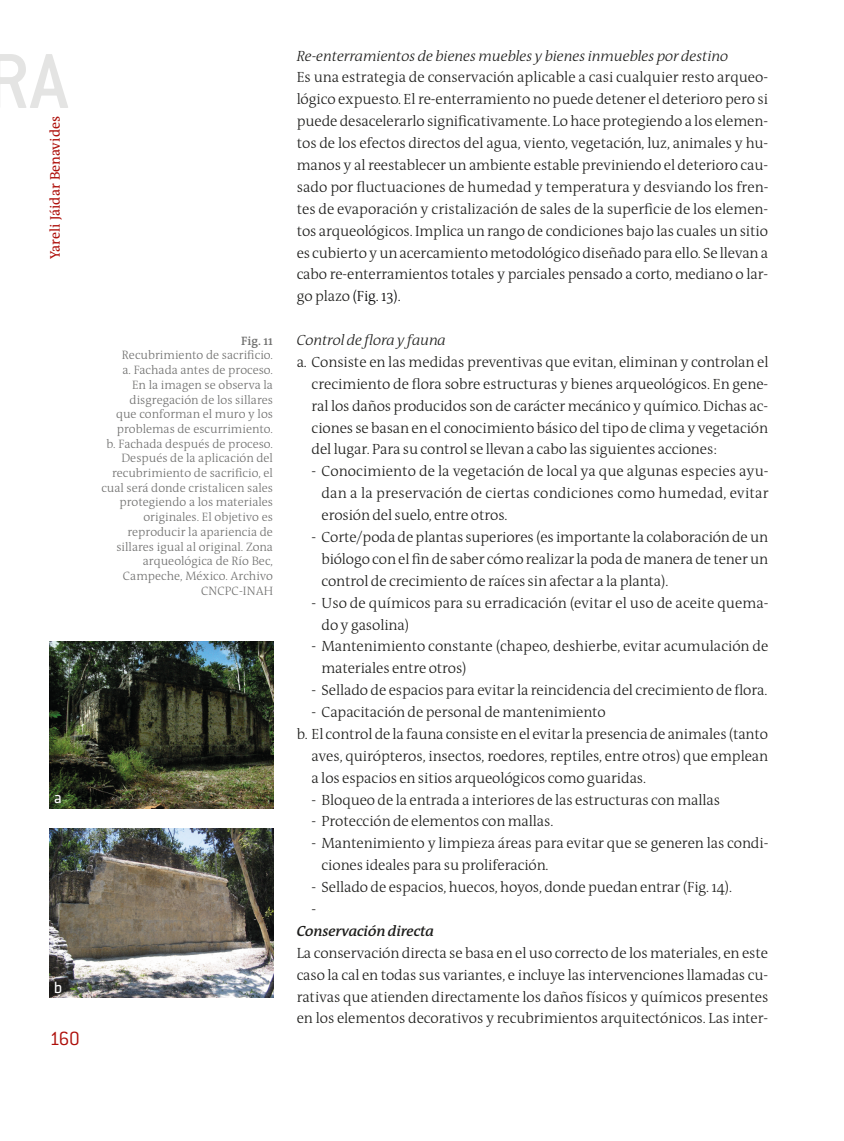
<style>
.page{position:relative;width:844px;height:1141px;background:#fff}
.page>*{position:absolute;margin:0;border:0;box-sizing:border-box;transform-origin:0 0}
.t1{font:500 85.58px "Conduit ITC";color:#e4e4e3}
.t2{font:300 21px "Conduit ITC";color:#ae0f0a}
.t3{font:16.28px "Klavika";color:#fff}
.t4{font:300 14.88px/21.9px "The Antiqua B3";letter-spacing:-.01em;color:#1d1d1b;text-align:justify}
.t5{font:italic 300 14.88px "The Antiqua B3 i";letter-spacing:-.01em;color:#1d1d1b}
.t6{font:italic 600 14.88px "The Antiqua B6 i";letter-spacing:-.01em;color:#1d1d1b}
.t7{font:14px "The Antiqua B5";color:#ae0f0a}
.t8{font:300 12.25px/14.7px "The Antiqua B3";color:#70706f;text-align:right}
.t9{font:600 12.25px "The Antiqua B6";color:#70706f}
.s1{color:#020203}
</style>
<div class="page">
<img style="left:50px;top:641px;width:223px;height:168px">
<img style="left:50px;top:829px;width:223px;height:169px">
<h1 class="t1" style="left:-14px;top:33px;width:84px">RA</h1>
<p class="t7" style="left:48px;top:259px;width:144px;rotate:-90deg">Yareli Jáidar Benavides</p>
<p class="t9" style="left:241px;top:334px;width:33px">Fig. 11</p>
<p class="t8" style="left:101px;top:349px;width:173px">Recubrimiento de sacrificio.<br>a. Fachada antes de proceso.<br>En la imagen se observa la disgregación de los sillares<br>que conforman el muro y los problemas de escurrimiento.<br>b. Fachada después de proceso.<br>Después de la aplicación del recubrimiento de sacrificio, el cual será donde cristalicen sales protegiendo a los materiales originales. El objetivo es reproducir la apariencia de sillares igual al original. Zona arqueológica de Río Bec,<br>Campeche, México. Archivo<br>CNCPC-INAH</p>
<p class="t3" style="left:54px;top:789px;width:10px">a</p>
<p class="t3" style="left:54px;top:979px;width:10px">b</p>
<h2 class="t2" style="left:50px;top:1027px;width:32px">160</h2>
<p class="t5" style="left:296px;top:48px;width:433px">Re-enterramientos de bienes muebles y bienes inmuebles por destino</p>
<p class="t4" style="left:296px;top:67px;width:473px">Es una estrategia de conservación aplicable a casi cualquier resto arqueo&shy;lógico expuesto. El re-enterramiento no puede detener el deterioro pero si puede desacelerarlo significativamente. Lo hace protegiendo a los elemen&shy;tos de los efectos directos del agua, viento, vegetación, luz, animales y hu&shy;manos y al reestablecer un ambiente estable previniendo el deterioro cau&shy;sado por fluctuaciones de humedad y temperatura y desviando los fren&shy;tes de evaporación y cristalización de sales de la superficie de los elemen&shy;tos arqueológicos. Implica un rango de condiciones bajo las cuales un sitio es cubierto y un acercamiento metodológico diseñado para ello. Se llevan a cabo re-enterramientos totales y parciales pensado a corto, mediano o lar&shy;go plazo <span class="s1">(Fig. 13).</span></p>
<p class="t5" style="left:296px;top:332px;width:151px">Control de flora y fauna</p>
<p class="t4" style="left:311px;top:352px;width:458px;text-indent:-15px">a. Consiste en las medidas preventivas que evitan, eliminan y controlan el crecimiento de flora sobre estructuras y bienes arqueológicos. En gene&shy;ral los daños producidos son de carácter mecánico y químico. Dichas ac&shy;ciones se basan en el conocimiento básico del tipo de clima y vegetación del lugar. Para su control se llevan a cabo las siguientes acciones:</p>
<p class="t4" style="left:321px;top:461px;width:448px;text-indent:-10px">- Conocimiento de la vegetación de local ya que algunas especies ayu&shy;dan a la preservación de ciertas condiciones como humedad, evitar erosión del suelo, entre otros.</p>
<p class="t4" style="left:321px;top:527px;width:448px;text-indent:-10px">- Corte/poda de plantas superiores (es importante la colaboración de un biólogo con el fin de saber cómo realizar la poda de manera de tener un control de crecimiento de raíces sin afectar a la planta).</p>
<p class="t4" style="left:321px;top:592px;width:448px;text-indent:-10px">- Uso de químicos para su erradicación (evitar el uso de aceite quema&shy;do y gasolina)</p>
<p class="t4" style="left:321px;top:636px;width:448px;text-indent:-10px">- Mantenimiento constante (chapeo, deshierbe, evitar acumulación de materiales entre otros)</p>
<p class="t4" style="left:311px;top:680px;width:457px">- Sellado de espacios para evitar la reincidencia del crecimiento de flora.</p>
<p class="t4" style="left:311px;top:702px;width:296px">- Capacitación de personal de mantenimiento</p>
<p class="t4" style="left:296px;top:724px;width:473px">b. El control de la fauna consiste en el evitar la presencia de animales (tanto</p>
<p class="t4" style="left:311px;top:745px;width:458px">aves, quirópteros, insectos, roedores, reptiles, entre otros) que emplean</p>
<p class="t4" style="left:311px;top:767px;width:336px">a los espacios en sitios arqueológicos como guaridas.</p>
<p class="t4" style="left:311px;top:789px;width:410px">- Bloqueo de la entrada a interiores de las estructuras con mallas</p>
<p class="t4" style="left:311px;top:811px;width:243px">- Protección de elementos con mallas.</p>
<p class="t4" style="left:321px;top:833px;width:448px;text-indent:-10px">- Mantenimiento y limpieza áreas para evitar que se generen las condi&shy;ciones ideales para su proliferación.</p>
<p class="t4" style="left:311px;top:877px;width:422px">- Sellado de espacios, huecos, hoyos, donde puedan entrar (Fig. 14). -</p>
<p class="t6" style="left:296px;top:923px;width:139px">Conservación directa</p>
<p class="t4" style="left:296px;top:942px;width:473px">La conservación directa se basa en el uso correcto de los materiales, en este caso la cal en todas sus variantes, e incluye las intervenciones llamadas cu&shy;rativas que atienden directamente los daños físicos y químicos presentes en los elementos decorativos y recubrimientos arquitectónicos. Las inter-</p>
</div>
